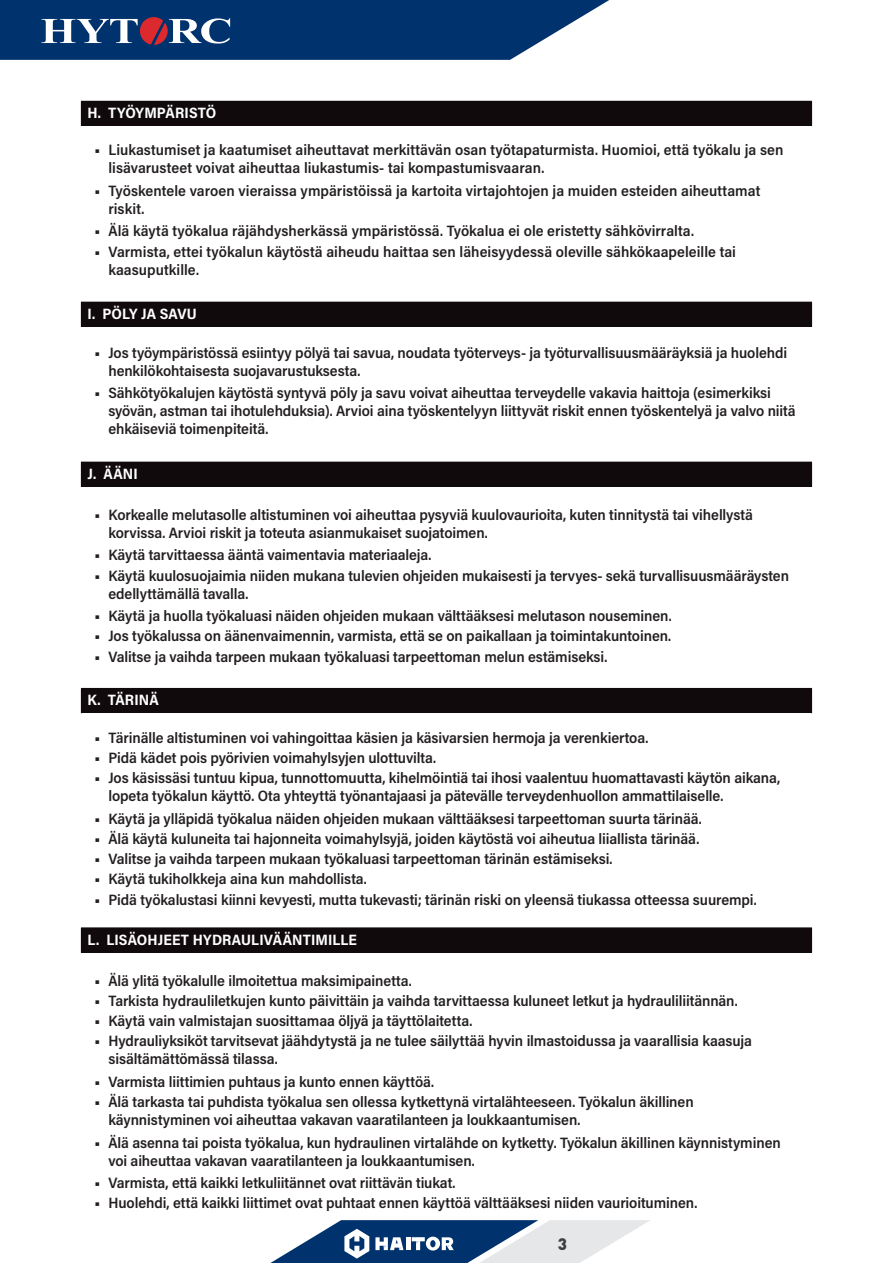
<style>
.page{position:relative;width:893px;height:1263px;background:#fff}
.page>*{position:absolute;margin:0;border:0;box-sizing:border-box;transform-origin:0 0}
.t1{font:900 16.5px "DINOT";color:#3e3e3f}
.t2{font:600 15px/18px "Acumin Pro Semi Cond";letter-spacing:-.005em;color:#231f20}
.Ops_Manual_Body_Copy{font:700 15px "Acumin Pro Semi Cond";letter-spacing:.01em;color:#fff}
.s1{font-weight:900}
</style>
<div class="page">
<svg style="left:270px;top:1220px;width:380px;height:43px"></svg>
<svg style="left:0;top:0;width:609px;height:60px"></svg>
<div style="left:81px;top:101px;width:731px;height:25px;background:#110a0c"></div>
<div style="left:81px;top:302px;width:731px;height:25px;background:#110a0c"></div>
<div style="left:81px;top:462px;width:731px;height:25px;background:#110a0c"></div>
<div style="left:81px;top:688px;width:731px;height:25px;background:#110a0c"></div>
<div style="left:81px;top:928px;width:731px;height:25px;background:#110a0c"></div>
<hr style="left:81px;top:927px;width:731px;height:1px;background:#110a0c">
<p class="Ops_Manual_Body_Copy" style="left:87px;top:103px;width:131px">H. TYÖYMPÄRISTÖ</p>
<p class="t2" style="left:108px;top:140px;width:677px;text-indent:-14px"><span class="s1">•</span> Liukastumiset ja kaatumiset aiheuttavat merkittävän osan työtapaturmista. Huomioi, että työkalu ja sen lisävarusteet voivat aiheuttaa liukastumis- tai kompastumisvaaran.</p>
<p class="t2" style="left:108px;top:181px;width:653px;text-indent:-14px"><span class="s1">•</span> Työskentele varoen vieraissa ympäristöissä ja kartoita virtajohtojen ja muiden esteiden aiheuttamat riskit.</p>
<p class="t2" style="left:95px;top:221px;width:601px"><span class="s1">•</span> Älä käytä työkalua räjähdysherkässä ympäristössä. Työkalua ei ole eristetty sähkövirralta.</p>
<p class="t2" style="left:108px;top:242px;width:629px;text-indent:-14px"><span class="s1">•</span> Varmista, ettei työkalun käytöstä aiheudu haittaa sen läheisyydessä oleville sähkökaapeleille tai kaasuputkille.</p>
<p class="Ops_Manual_Body_Copy" style="left:87px;top:303px;width:111px">I. PÖLY JA SAVU</p>
<p class="t2" style="left:108px;top:343px;width:680px;text-indent:-14px"><span class="s1">•</span> Jos työympäristössä esiintyy pölyä tai savua, noudata työterveys- ja työturvallisuusmääräyksiä ja huolehdi henkilökohtaisesta suojavarustuksesta.</p>
<p class="t2" style="left:108px;top:383px;width:689px;text-indent:-14px"><span class="s1">•</span> Sähkötyökalujen käytöstä syntyvä pöly ja savu voivat aiheuttaa terveydelle vakavia haittoja (esimerkiksi syövän, astman tai ihotulehduksia). Arvioi aina työskentelyyn liittyvät riskit ennen työskentelyä ja valvo niitä ehkäiseviä toimenpiteitä.</p>
<p class="Ops_Manual_Body_Copy" style="left:87px;top:463px;width:52px">J. ÄÄNI</p>
<p class="t2" style="left:108px;top:505px;width:646px;text-indent:-14px"><span class="s1">•</span> Korkealle melutasolle altistuminen voi aiheuttaa pysyviä kuulovaurioita, kuten tinnitystä tai vihellystä korvissa. Arvioi riskit ja toteuta asianmukaiset suojatoimen.</p>
<p class="t2" style="left:95px;top:545px;width:338px"><span class="s1">•</span> Käytä tarvittaessa ääntä vaimentavia materiaaleja.</p>
<p class="t2" style="left:108px;top:566px;width:682px;text-indent:-14px"><span class="s1">•</span> Käytä kuulosuojaimia niiden mukana tulevien ohjeiden mukaisesti ja tervyes- sekä turvallisuusmääräysten edellyttämällä tavalla.</p>
<p class="t2" style="left:95px;top:606px;width:578px"><span class="s1">•</span> Käytä ja huolla työkaluasi näiden ohjeiden mukaan välttääksesi melutason nouseminen.</p>
<p class="t2" style="left:95px;top:626px;width:578px"><span class="s1">•</span> Jos työkalussa on äänenvaimennin, varmista, että se on paikallaan ja toimintakuntoinen.</p>
<p class="t2" style="left:95px;top:647px;width:514px"><span class="s1">•</span> Valitse ja vaihda tarpeen mukaan työkaluasi tarpeettoman melun estämiseksi.</p>
<p class="Ops_Manual_Body_Copy" style="left:87px;top:690px;width:73px">K. TÄRINÄ</p>
<p class="t2" style="left:95px;top:728px;width:555px"><span class="s1">•</span> Tärinälle altistuminen voi vahingoittaa käsien ja käsivarsien hermoja ja verenkiertoa.</p>
<p class="t2" style="left:95px;top:748px;width:343px"><span class="s1">•</span> Pidä kädet pois pyörivien voimahylsyjen ulottuvilta.</p>
<p class="t2" style="left:108px;top:768px;width:673px;text-indent:-14px"><span class="s1">•</span> Jos käsissäsi tuntuu kipua, tunnottomuutta, kihelmöintiä tai ihosi vaalentuu huomattavasti käytön aikana, lopeta työkalun käyttö. Ota yhteyttä työnantajaasi ja pätevälle terveydenhuollon ammattilaiselle.</p>
<p class="t2" style="left:95px;top:809px;width:608px"><span class="s1">•</span> Käytä ja ylläpidä työkalua näiden ohjeiden mukaan välttääksesi tarpeettoman suurta tärinää.</p>
<p class="t2" style="left:95px;top:829px;width:606px"><span class="s1">•</span> Älä käytä kuluneita tai hajonneita voimahylsyjä, joiden käytöstä voi aiheutua liiallista tärinää.</p>
<p class="t2" style="left:95px;top:849px;width:519px"><span class="s1">•</span> Valitse ja vaihda tarpeen mukaan työkaluasi tarpeettoman tärinän estämiseksi.</p>
<p class="t2" style="left:95px;top:869px;width:273px"><span class="s1">•</span> Käytä tukiholkkeja aina kun mahdollista.</p>
<p class="t2" style="left:95px;top:890px;width:663px"><span class="s1">•</span> Pidä työkalustasi kiinni kevyesti, mutta tukevasti; tärinän riski on yleensä tiukassa otteessa suurempi.</p>
<p class="Ops_Manual_Body_Copy" style="left:87px;top:929px;width:271px">L. LISÄOHJEET HYDRAULIVÄÄNTIMILLE</p>
<p class="t2" style="left:95px;top:971px;width:318px"><span class="s1">•</span> Älä ylitä työkalulle ilmoitettua maksimipainetta.</p>
<p class="t2" style="left:95px;top:991px;width:644px"><span class="s1">•</span> Tarkista hydrauliletkujen kunto päivittäin ja vaihda tarvittaessa kuluneet letkut ja hydrauliliitännän.</p>
<p class="t2" style="left:95px;top:1011px;width:379px"><span class="s1">•</span> Käytä vain valmistajan suosittamaa öljyä ja täyttölaitetta.</p>
<p class="t2" style="left:108px;top:1031px;width:645px;text-indent:-14px"><span class="s1">•</span> Hydrauliyksiköt tarvitsevat jäähdytystä ja ne tulee säilyttää hyvin ilmastoidussa ja vaarallisia kaasuja sisältämättömässä tilassa.</p>
<p class="t2" style="left:95px;top:1072px;width:341px"><span class="s1">•</span> Varmista liittimien puhtaus ja kunto ennen käyttöä.</p>
<p class="t2" style="left:108px;top:1092px;width:587px;text-indent:-14px"><span class="s1">•</span> Älä tarkasta tai puhdista työkalua sen ollessa kytkettynä virtalähteeseen. Työkalun äkillinen käynnistyminen voi aiheuttaa vakavan vaaratilanteen ja loukkaantumisen.</p>
<p class="t2" style="left:108px;top:1133px;width:674px;text-indent:-14px"><span class="s1">•</span> Älä asenna tai poista työkalua, kun hydraulinen virtalähde on kytketty. Työkalun äkillinen käynnistyminen voi aiheuttaa vakavan vaaratilanteen ja loukkaantumisen.</p>
<p class="t2" style="left:95px;top:1173px;width:362px"><span class="s1">•</span> Varmista, että kaikki letkuliitännet ovat riittävän tiukat.</p>
<p class="t2" style="left:95px;top:1193px;width:604px"><span class="s1">•</span> Huolehdi, että kaikki liittimet ovat puhtaat ennen käyttöä välttääksesi niiden vaurioituminen.</p>
<p class="t1" style="left:558px;top:1233px;width:11px">3</p>
</div>
